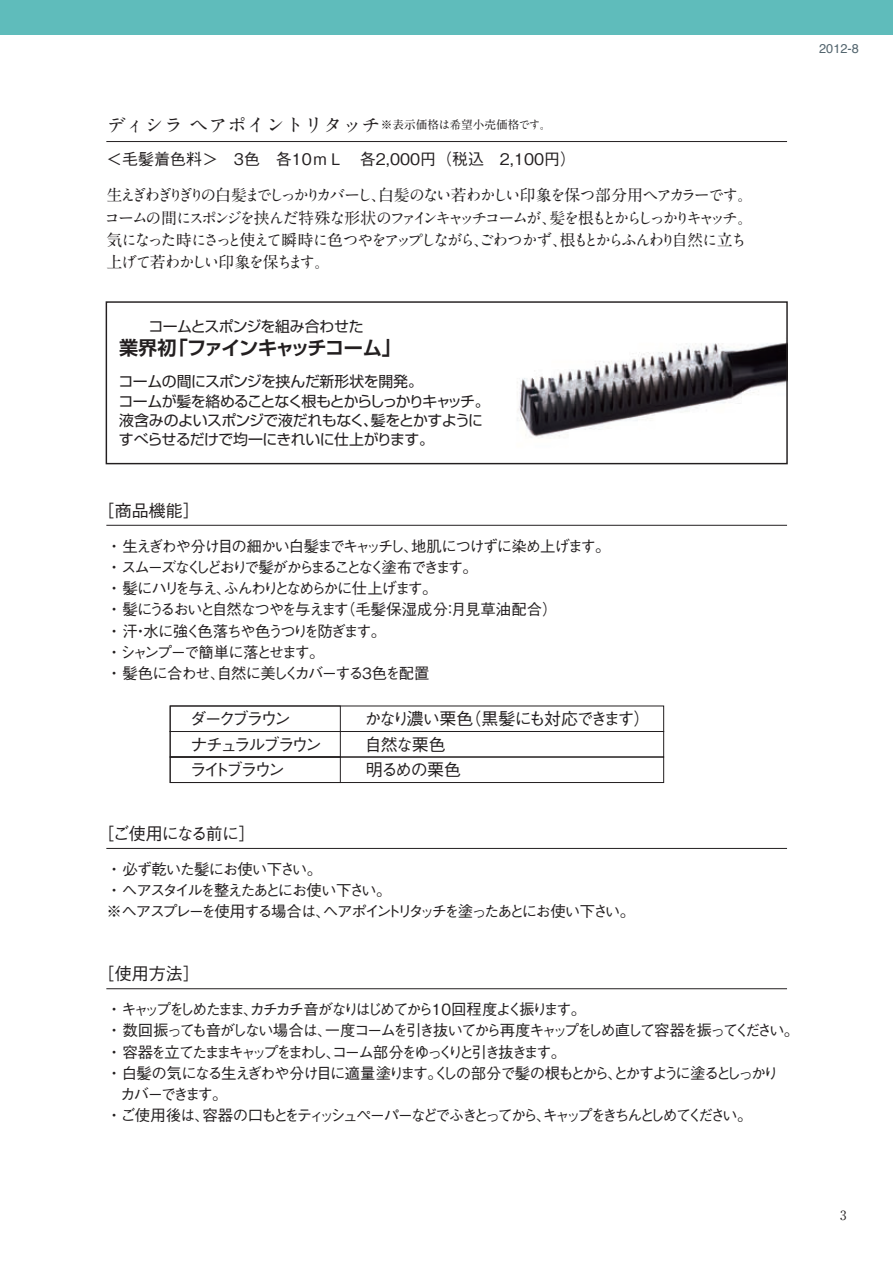
<style>
.page{position:relative;width:893px;height:1263px;background:#fff}
.page>*{position:absolute;margin:0;border:0;box-sizing:border-box;transform-origin:0 0}
.t1{font:700 19.2px "Shin Go Pro De";letter-spacing:-.065em;color:#231f20}
.t2{font:500 16.95px/25.5px "Gothic BBB Pro";letter-spacing:-.085em;color:#231f20}
.t3{font:500 16.95px/25.5px "Gothic BBB Pro";letter-spacing:-.19em;color:#231f20}
.t4{font:500 16.95px "Gothic BBB Pro";letter-spacing:-.12em;color:#231f20}
.t5{font:500 16.95px "Gothic BBB Pro";letter-spacing:-.07em;color:#231f20}
.t6{font:700 15.9px/22.4px "A1 Mincho Std";letter-spacing:-.16em;color:#231f20}
.t7{font:500 15.9px "Gothic BBB Pro";color:#231f20}
.t8{font:500 15.45px/21.3px "Gothic BBB Pro";letter-spacing:-.115em;color:#231f20}
.t9{font:500 15.45px/21.3px "Gothic BBB Pro";letter-spacing:-.145em;color:#231f20}
.t10{font:14.85px/19.2px "Shin Go Pro";letter-spacing:-.035em;color:#231f20}
.t11{font:12.75px "Helvetica";color:#53656e}
.t12{font:700 12.75px "A1 Mincho Std";color:#231f20}
.t13{font:700 11.7px "A1 Mincho Std";color:#231f20}
.s1{font-size:19.2px}
</style>
<div class="page">
<div style="left:0;top:0;width:892px;height:34px;background:#5fbcbb"></div>
<img style="left:517px;top:343px;width:268px;height:94px">
<div style="left:106px;top:301px;width:681px;height:163px;border:1px solid #231f20"></div>
<hr style="left:106px;top:525px;width:681px;height:1px;background:#231f20">
<hr style="left:106px;top:848px;width:681px;height:1px;background:#231f20">
<hr style="left:106px;top:988px;width:681px;height:1px;background:#231f20">
<hr style="left:106px;top:141px;width:681px;height:1px;background:#231f20">
<div style="left:170px;top:706px;width:171px;height:26px;border:1px solid #231f20"></div>
<div style="left:170px;top:731px;width:494px;height:26px;border:1px solid #231f20"></div>
<div style="left:170px;top:731px;width:171px;height:26px;border:1px solid #231f20"></div>
<div style="left:170px;top:757px;width:494px;height:26px;border:1px solid #231f20"></div>
<div style="left:170px;top:757px;width:171px;height:26px;border:1px solid #231f20"></div>
<p class="t13" style="left:106px;top:115px;width:446px"><span class="s1">ディシラ ヘアポイントリタッチ</span>※表示価格は希望小売価格です。</p>
<p class="t7" style="left:106px;top:146px;width:471px">＜毛髪着色料＞　3色　各10ｍＬ　各2,000円（税込　2,100円）</p>
<p class="t6" style="left:104px;top:182px;width:650px">生えぎわぎりぎりの白髪までしっかりカバーし、白髪のない若わかしい印象を保つ部分用ヘアカラーです。コームの間にスポンジを挟んだ特殊な形状のファインキャッチコームが、髪を根もとからしっかりキャッチ。気になった時にさっと使えて瞬時に色つやをアップしながら、ごわつかず、根もとからふんわり自然に立ち上げて若わかしい印象を保ちます。</p>
<p class="t10" style="left:148px;top:315px;width:217px">コームとスポンジを組み合わせた</p>
<p class="t1" style="left:119px;top:332px;width:283px">業界初「ファインキャッチコーム」</p>
<p class="t10" style="left:118px;top:370px;width:373px">コームの間にスポンジを挟んだ新形状を開発。<br>コームが髪を絡めることなく根もとからしっかりキャッチ。液含みのよいスポンジで液だれもなく、髪をとかすようにすべらせるだけで均一にきれいに仕上がります。</p>
<p class="t4" style="left:97px;top:497px;width:104px">［商品機能］</p>
<p class="t8" style="left:107px;top:533px;width:505px">・ 生えぎわや分け目の細かい白髪までキャッチし、地肌につけずに染め上げます。・ スムーズなくしどおりで髪がからまることなく塗布できます。<br>・ 髪にハリを与え、ふんわりとなめらかに仕上げます。<br>・ 髪にうるおいと自然なつやを与えます（毛髪保湿成分：月見草油配合）<br>・ 汗・水に強く色落ちや色うつりを防ぎます。<br>・ シャンプーで簡単に落とせます。<br>・ 髪色に合わせ、自然に美しくカバーする3色を配置</p>
<p class="t3" style="left:190px;top:704px;width:134px">ダークブラウン<br>ナチュラルブラウンライトブラウン</p>
<p class="t2" style="left:364px;top:704px;width:287px">かなり濃い栗色（黒髪にも対応できます）自然な栗色<br>明るめの栗色</p>
<p class="t5" style="left:97px;top:820px;width:160px">［ご使用になる前に］</p>
<p class="t8" style="left:106px;top:856px;width:530px">・ 必ず乾いた髪にお使い下さい。<br>・ ヘアスタイルを整えたあとにお使い下さい。<br>※ヘアスプレーを使用する場合は、ヘアポイントリタッチを塗ったあとにお使い下さい。</p>
<p class="t4" style="left:97px;top:960px;width:104px">［使用方法］</p>
<p class="t9" style="left:106px;top:997px;width:694px">・ キャップをしめたまま、カチカチ音がなりはじめてから1 0回程度よく振ります。<br>・ 数回振っても音がしない場合は、一度コームを引き抜いてから再度キャップをしめ直して容器を振ってください。・ 容器を立てたままキャップをまわし、コーム部分をゆっくりと引き抜きます。<br>・ 白髪の気になる生えぎわや分け目に適量塗ります。くしの部分で髪の根もとから、とかすように塗るとしっかり<br>　カバーできます。<br>・ ご使用後は、容器の口もとをティッシュペーパーなどでふきとってから、キャップをきちんとしめてください。</p>
<p class="t11" style="left:819px;top:38px;width:41px">2012-8</p>
<p class="t12" style="left:840px;top:1205px;width:8px">3</p>
</div>
